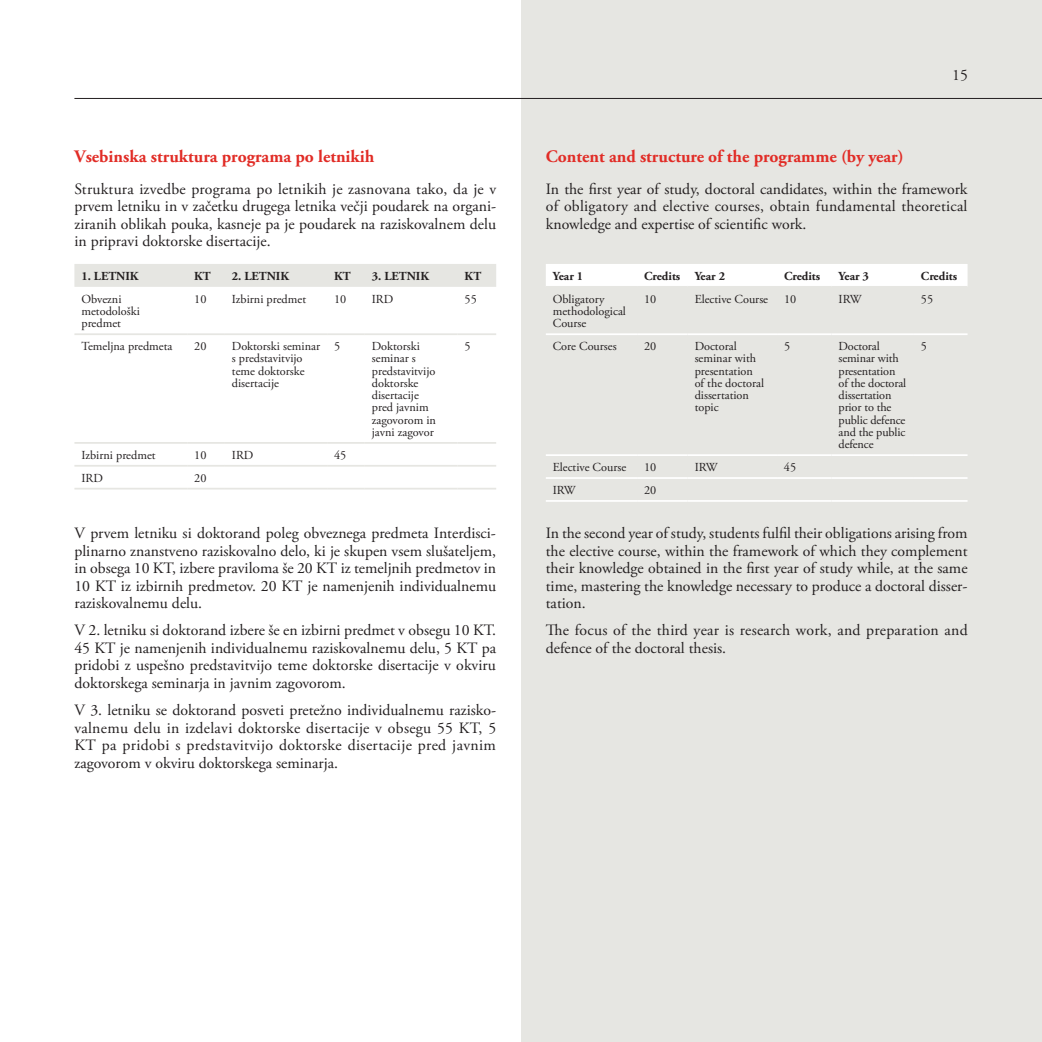
<style>
.page{position:relative;width:1042px;height:1042px;background:#fff}
.page>*{position:absolute;margin:0;border:0;box-sizing:border-box;transform-origin:0 0}
.t1{font:700 17.5px "Adobe Garamond Pro";color:#e12c26}
.t2{font:15.75px/17.5px "Adobe Garamond Pro";color:#231f20;text-align:justify}
.t3{font:12.25px/12.2px "Adobe Garamond Pro";color:#231f20}
.t4{font:700 12.25px "Adobe Garamond Pro";color:#231f20}
</style>
<div class="page">
<div style="left:522px;top:0;width:520px;height:1042px;background:#e6e6e2"></div>
<hr style="left:74px;top:98px;width:968px;height:1px;background:#231f20">
<div style="left:546px;top:264px;width:421px;height:22px;background:#fff"></div>
<hr style="left:546px;top:333px;width:91px;height:2px;background:#fff">
<hr style="left:637px;top:333px;width:51px;height:2px;background:#fff">
<hr style="left:688px;top:333px;width:89px;height:2px;background:#fff">
<hr style="left:777px;top:333px;width:54px;height:2px;background:#fff">
<hr style="left:831px;top:333px;width:83px;height:2px;background:#fff">
<hr style="left:914px;top:333px;width:53px;height:2px;background:#fff">
<hr style="left:546px;top:454px;width:91px;height:2px;background:#fff">
<hr style="left:637px;top:454px;width:51px;height:2px;background:#fff">
<hr style="left:777px;top:454px;width:54px;height:2px;background:#fff">
<hr style="left:831px;top:454px;width:83px;height:2px;background:#fff">
<hr style="left:914px;top:454px;width:53px;height:2px;background:#fff">
<hr style="left:688px;top:454px;width:89px;height:2px;background:#fff">
<hr style="left:546px;top:477px;width:91px;height:2px;background:#fff">
<hr style="left:637px;top:477px;width:51px;height:2px;background:#fff">
<hr style="left:688px;top:477px;width:89px;height:2px;background:#fff">
<hr style="left:777px;top:477px;width:54px;height:2px;background:#fff">
<hr style="left:831px;top:477px;width:83px;height:2px;background:#fff">
<hr style="left:914px;top:477px;width:53px;height:2px;background:#fff">
<hr style="left:546px;top:500px;width:91px;height:2px;background:#fff">
<hr style="left:637px;top:500px;width:51px;height:2px;background:#fff">
<hr style="left:688px;top:500px;width:89px;height:2px;background:#fff">
<hr style="left:777px;top:500px;width:54px;height:2px;background:#fff">
<hr style="left:831px;top:500px;width:83px;height:2px;background:#fff">
<hr style="left:914px;top:500px;width:53px;height:2px;background:#fff">
<div style="left:74px;top:264px;width:422px;height:23px;background:#e6e6e2"></div>
<hr style="left:74px;top:333px;width:113px;height:2px;background:#e6e6e2">
<hr style="left:187px;top:333px;width:38px;height:2px;background:#e6e6e2">
<hr style="left:225px;top:333px;width:102px;height:2px;background:#e6e6e2">
<hr style="left:327px;top:333px;width:38px;height:2px;background:#e6e6e2">
<hr style="left:458px;top:333px;width:38px;height:2px;background:#e6e6e2">
<hr style="left:74px;top:442px;width:113px;height:2px;background:#e6e6e2">
<hr style="left:74px;top:465px;width:113px;height:2px;background:#e6e6e2">
<hr style="left:74px;top:488px;width:113px;height:1px;background:#e6e6e2">
<hr style="left:187px;top:442px;width:38px;height:2px;background:#e6e6e2">
<hr style="left:187px;top:465px;width:38px;height:2px;background:#e6e6e2">
<hr style="left:187px;top:488px;width:38px;height:1px;background:#e6e6e2">
<hr style="left:225px;top:442px;width:102px;height:2px;background:#e6e6e2">
<hr style="left:225px;top:465px;width:102px;height:2px;background:#e6e6e2">
<hr style="left:225px;top:488px;width:102px;height:1px;background:#e6e6e2">
<hr style="left:327px;top:442px;width:38px;height:2px;background:#e6e6e2">
<hr style="left:327px;top:465px;width:38px;height:2px;background:#e6e6e2">
<hr style="left:327px;top:488px;width:38px;height:1px;background:#e6e6e2">
<hr style="left:365px;top:465px;width:93px;height:2px;background:#e6e6e2">
<hr style="left:365px;top:488px;width:93px;height:1px;background:#e6e6e2">
<hr style="left:458px;top:442px;width:38px;height:2px;background:#e6e6e2">
<hr style="left:458px;top:465px;width:38px;height:2px;background:#e6e6e2">
<hr style="left:458px;top:488px;width:38px;height:1px;background:#e6e6e2">
<hr style="left:365px;top:333px;width:93px;height:2px;background:#e6e6e2">
<hr style="left:365px;top:442px;width:93px;height:2px;background:#e6e6e2">
<p class="t1" style="left:74px;top:146px;width:302px">Vsebinska struktura programa po letnikih</p>
<p class="t2" style="left:74px;top:181px;width:423px">Struktura izvedbe programa po letnikih je zasnovana tako, da je v prvem letniku in v začetku drugega letnika večji poudarek na organi&shy;ziranih oblikah pouka, kasneje pa je poudarek na raziskovalnem delu in pripravi doktorske disertacije.</p>
<p class="t4" style="left:81px;top:269px;width:59px">1. LETNIK</p>
<p class="t4" style="left:194px;top:269px;width:18px">KT</p>
<p class="t4" style="left:232px;top:269px;width:59px">2. LETNIK</p>
<p class="t4" style="left:334px;top:269px;width:18px">KT</p>
<p class="t4" style="left:372px;top:269px;width:59px">3. LETNIK</p>
<p class="t4" style="left:465px;top:269px;width:18px">KT</p>
<p class="t3" style="left:81px;top:293px;width:60px">Obvezni metodološki predmet</p>
<p class="t3" style="left:194px;top:293px;width:14px">10</p>
<p class="t3" style="left:232px;top:293px;width:76px">Izbirni predmet</p>
<p class="t3" style="left:334px;top:293px;width:14px">10</p>
<p class="t3" style="left:372px;top:293px;width:23px">IRD</p>
<p class="t3" style="left:465px;top:293px;width:14px">55</p>
<p class="t3" style="left:81px;top:340px;width:92px">Temeljna predmeta</p>
<p class="t3" style="left:194px;top:340px;width:14px">20</p>
<p class="t3" style="left:232px;top:340px;width:90px">Doktorski seminar s predstavitvijo teme doktorske disertacije</p>
<p class="t3" style="left:334px;top:340px;width:8px">5</p>
<p class="t3" style="left:372px;top:340px;width:66px">Doktorski seminar s predstavitvijo doktorske disertacije pred javnim zagovorom in javni zagovor</p>
<p class="t3" style="left:465px;top:340px;width:8px">5</p>
<p class="t3" style="left:81px;top:449px;width:76px">Izbirni predmet</p>
<p class="t3" style="left:194px;top:449px;width:14px">10</p>
<p class="t3" style="left:232px;top:449px;width:23px">IRD</p>
<p class="t3" style="left:334px;top:449px;width:14px">45</p>
<p class="t3" style="left:81px;top:472px;width:23px">IRD</p>
<p class="t3" style="left:194px;top:472px;width:14px">20</p>
<p class="t2" style="left:74px;top:525px;width:423px">V prvem letniku si doktorand poleg obveznega predmeta Interdisci&shy;plinarno znanstveno raziskovalno delo, ki je skupen vsem slušateljem, in obsega 10 KT, izbere praviloma še 20 KT iz temeljnih predmetov in 10 KT iz izbirnih predmetov. 20 KT je namenjenih individualnemu raziskovalnemu delu.</p>
<p class="t2" style="left:74px;top:622px;width:423px">V 2. letniku si doktorand izbere še en izbirni predmet v obsegu 10 KT.<br>45 KT je namenjenih individualnemu raziskovalnemu delu, 5 KT pa pridobi z uspešno predstavitvijo teme doktorske disertacije v okviru doktorskega seminarja in javnim zagovorom.</p>
<p class="t2" style="left:74px;top:702px;width:423px">V 3. letniku se doktorand posveti pretežno individualnemu razisko&shy;valnemu delu in izdelavi doktorske disertacije v obsegu 55 KT, 5<br>KT pa pridobi s predstavitvijo doktorske disertacije pred javnim zagovorom v okviru doktorskega seminarja.</p>
<p class="t2" style="left:952px;top:67px;width:17px">15</p>
<p class="t1" style="left:546px;top:146px;width:359px">Content and structure of the programme (by year)</p>
<p class="t2" style="left:546px;top:181px;width:423px">In the first year of study, doctoral candidates, within the framework of obligatory and elective courses, obtain fundamental theoretical knowledge and expertise of scientific work.</p>
<p class="t4" style="left:553px;top:269px;width:32px">Year 1</p>
<p class="t4" style="left:644px;top:269px;width:82px">Credits Year 2</p>
<p class="t4" style="left:784px;top:269px;width:38px">Credits</p>
<p class="t4" style="left:838px;top:269px;width:32px">Year 3</p>
<p class="t4" style="left:921px;top:269px;width:38px">Credits</p>
<p class="t3" style="left:553px;top:293px;width:75px">Obligatory methodological<br>Course</p>
<p class="t3" style="left:644px;top:293px;width:14px">10</p>
<p class="t3" style="left:695px;top:293px;width:75px">Elective Course</p>
<p class="t3" style="left:784px;top:293px;width:14px">10</p>
<p class="t3" style="left:838px;top:293px;width:24px">IRW</p>
<p class="t3" style="left:921px;top:293px;width:14px">55</p>
<p class="t3" style="left:553px;top:340px;width:65px">Core Courses</p>
<p class="t3" style="left:644px;top:340px;width:14px">20</p>
<p class="t3" style="left:695px;top:340px;width:71px">Doctoral seminar with presentation of the doctoral dissertation topic</p>
<p class="t3" style="left:784px;top:340px;width:8px">5</p>
<p class="t3" style="left:838px;top:340px;width:69px">Doctoral seminar with presentation of the doctoral dissertation prior to the public defence and the public defence</p>
<p class="t3" style="left:921px;top:340px;width:8px">5</p>
<p class="t3" style="left:553px;top:461px;width:75px">Elective Course</p>
<p class="t3" style="left:644px;top:461px;width:14px">10</p>
<p class="t3" style="left:695px;top:461px;width:24px">IRW</p>
<p class="t3" style="left:784px;top:461px;width:14px">45</p>
<p class="t3" style="left:553px;top:484px;width:24px">IRW</p>
<p class="t3" style="left:644px;top:484px;width:14px">20</p>
<p class="t2" style="left:546px;top:525px;width:423px">In the second year of study, students fulfil their obligations arising from the elective course, within the framework of which they complement their knowledge obtained in the first year of study while, at the same time, mastering the knowledge necessary to produce a doctoral disser&shy;tation.</p>
<p class="t2" style="left:546px;top:622px;width:423px">The focus of the third year is research work, and preparation and defence of the doctoral thesis.</p>
</div>
